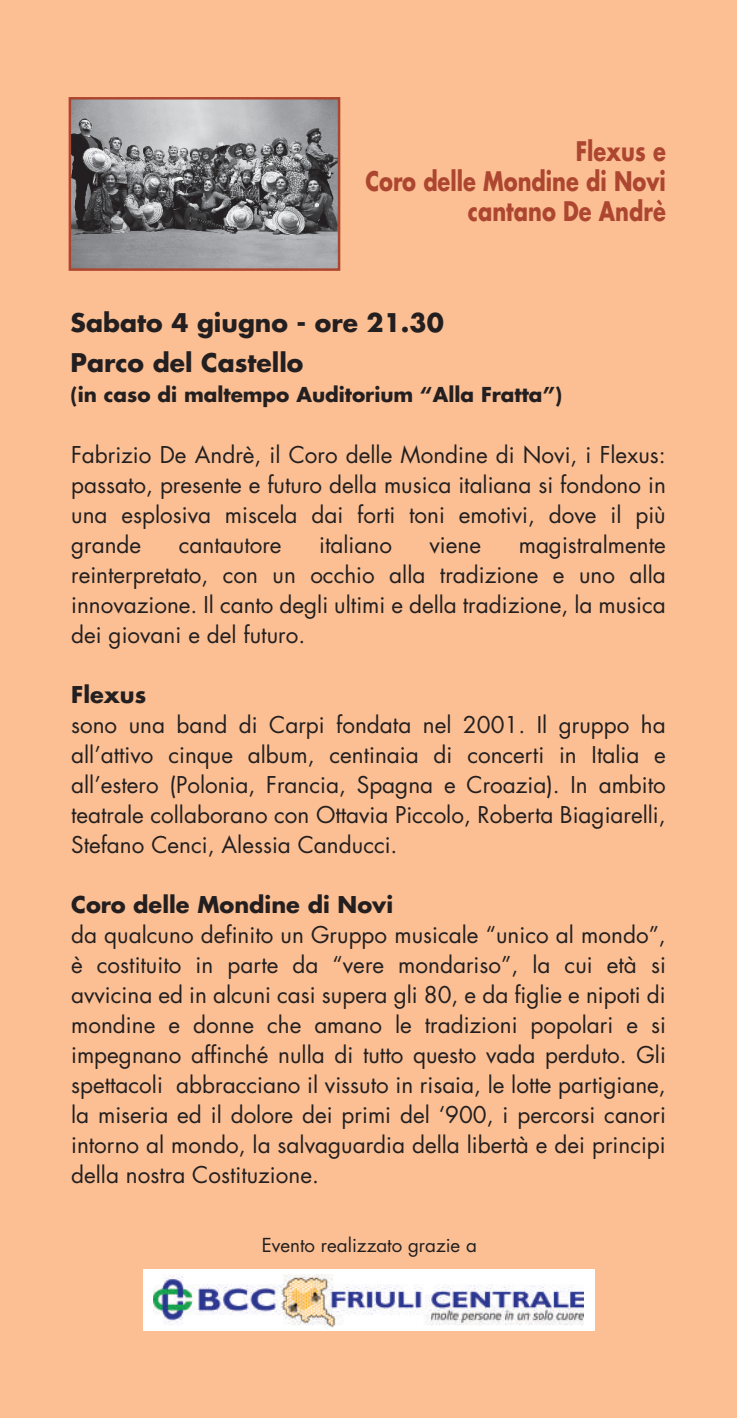
<style>
.page{position:relative;width:737px;height:1418px;background:#fff}
.page>*{position:absolute;margin:0;border:0;box-sizing:border-box;transform-origin:0 0}
.t1{font:700 26.25px/30px "Futura";color:#ad4630;text-align:right;scale:.8 1}
.t2{font:700 25px/40px "Futura";color:#231f20}
.t3{font:22.5px/30px "Futura";color:#231f20;text-align:justify}
.t4{font:700 22.5px "Futura";color:#231f20}
.t5{font:700 20px "Futura";color:#231f20}
.t6{font:18.75px "Futura";color:#231f20}
</style>
<div class="page">
<div style="left:0;top:0;width:737px;height:1417px;background:#fbbf93"></div>
<img style="left:72px;top:100px;width:265px;height:168px">
<div style="left:69px;top:97px;width:271px;height:174px;border:2px solid #ad4630"></div>
<div style="left:143px;top:1269px;width:451px;height:61px;background:#fff"></div>
<img style="left:154px;top:1274px;width:429px;height:53px">
<p class="t1" style="left:365px;top:135px;width:377px">Flexus e<br>Coro delle Mondine di Novi cantano De Andrè</p>
<p class="t2" style="left:71px;top:302px;width:375px">Sabato 4 giugno - ore 21.30<br>Parco del Castello</p>
<p class="t5" style="left:71px;top:381px;width:493px">(in caso di maltempo Auditorium “Alla Fratta”)</p>
<p class="t3" style="left:71px;top:439px;width:596px">Fabrizio De Andrè, il Coro delle Mondine di Novi, i Flexus: passato, presente e futuro della musica italiana si fondono in una esplosiva miscela dai forti toni emotivi, dove il più grande</p>
<p class="t3" style="left:71px;top:529px;width:596px;text-indent:448px">magistralmente reinterpretato, con un occhio alla tradizione e uno alla innovazione. Il canto degli ultimi e della tradizione, la musica dei giovani e del futuro.</p>
<p class="t4" style="left:71px;top:678px;width:77px">Flexus</p>
<p class="t3" style="left:71px;top:709px;width:596px">sono una band di Carpi fondata nel 2001. Il gruppo ha all’attivo cinque album, centinaia di concerti in Italia e all’estero (Polonia, Francia, Spagna e Croazia). In ambito teatrale collaborano con Ottavia Piccolo, Roberta Biagiarelli, Stefano Cenci, Alessia Canducci.</p>
<p class="t4" style="left:71px;top:888px;width:323px">Coro delle Mondine di Novi</p>
<p class="t3" style="left:71px;top:919px;width:596px">da qualcuno definito un Gruppo musicale “unico al mondo”, è costituito in parte da “vere mondariso”, la cui età si avvicina ed in alcuni casi supera gli 80, e da figlie e nipoti di mondine e donne che amano le tradizioni popolari e si impegnano affinché nulla di tutto questo vada perduto. Gli spettacoli abbracciano il vissuto in risaia, le lotte partigiane, la miseria ed il dolore dei primi del ‘900, i percorsi canori intorno al mondo, la salvaguardia della libertà e dei principi della nostra Costituzione.</p>
<p class="t3" style="left:179px;top:529px;width:104px">cantautore</p>
<p class="t3" style="left:319px;top:529px;width:74px">italiano</p>
<p class="t3" style="left:430px;top:529px;width:53px">viene</p>
<p class="t6" style="left:262px;top:1232px;width:217px">Evento realizzato grazie a</p>
</div>
